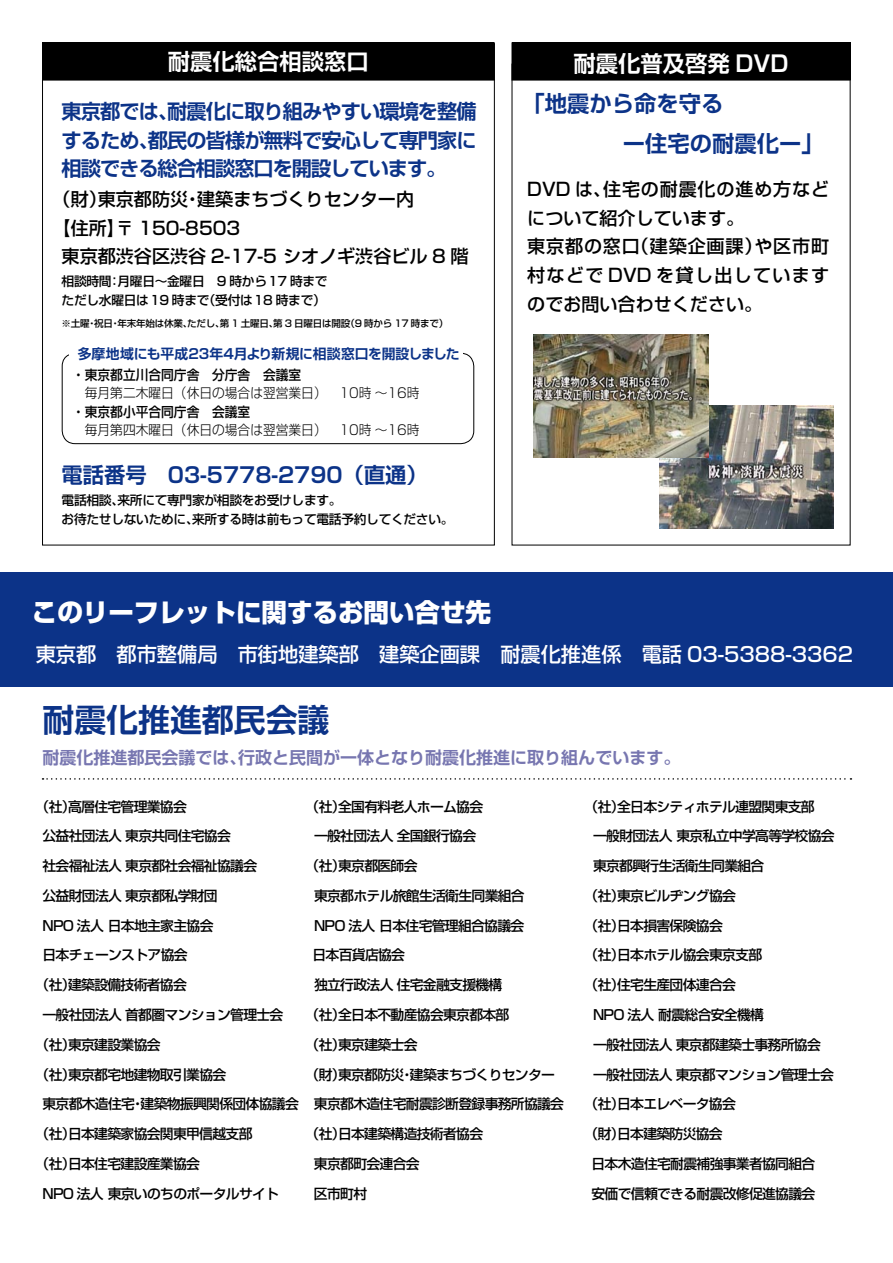
<style>
.page{position:relative;width:893px;height:1263px;background:#fff}
.page>*{position:absolute;margin:0;border:0;box-sizing:border-box;transform-origin:0 0}
.t1{font:700 31.95px "Shin Go Pro De";color:#0c3388}
.t2{font:800 25.5px "Shin Go Pro";color:#fff}
.t3{font:700 22.35px/39px "Shin Go Pro De";color:#0c3388}
.t4{font:700 22.35px "Shin Go Pro De";color:#fff}
.t5{font:700 21.3px "Shin Go Pro De";color:#0c3388}
.t6{font:700 20.25px/28.7px "Shin Go Pro De";letter-spacing:-.045em;color:#0c3388;text-align:justify}
.t7{font:500 20.25px "Shin Go Pro";color:#fff}
.t8{font:500 18px/28.7px "Shin Go Pro";letter-spacing:.045em;color:#000}
.t9{font:500 18px "Shin Go Pro";color:#000}
.t10{font:700 16.95px "Shin Go Pro De";color:#7776b0}
.t11{font:500 13.8px "Shin Go Pro";letter-spacing:-.05em;color:#000}
.t12{font:700 13.8px "Shin Go Pro De";letter-spacing:-.015em;color:#0c3388}
.t13{font:300 13.5px "Shin Go Pro";color:#000;scale:.94 1}
.t14{font:500 13.5px "Shin Go Pro";color:#000;scale:.94 1}
.t15{font:500 12.75px/19.2px "Shin Go Pro";letter-spacing:-.025em;color:#000}
.t16{font:500 9.6px "Shin Go Pro";letter-spacing:-.025em;color:#000}
</style>
<div class="page">
<div style="left:0;top:573px;width:893px;height:114px;background:#0c3388"></div>
<div style="left:43px;top:43px;width:451px;height:37px;background:#000"></div>
<div style="left:512px;top:43px;width:338px;height:37px;background:#000"></div>
<svg style="left:43px;top:778px;width:808px;height:2px"></svg>
<img style="left:660px;top:405px;width:174px;height:123px">
<img style="left:534px;top:334px;width:174px;height:124px">
<div style="left:62px;top:353px;width:412px;height:91px;border:1px solid #000;border-radius:13px"></div>
<svg style="left:69px;top:353px;width:394px;height:3px"></svg>
<h3 class="t4" style="left:168px;top:43px;width:202px">耐震化総合相談窓口</h3>
<h3 class="t6" style="left:62px;top:95px;width:417px">東京都では、耐震化に取り組みやすい環境を整備するため、都民の皆様が無料で安心して専門家に相談できる総合相談窓口を開設しています。</h3>
<h3 class="t9" style="left:53px;top:184px;width:363px">（財）東京都防災・建築まちづくりセンター内</h3>
<h3 class="t9" style="left:53px;top:213px;width:189px">【住所】〒 150-8503</h3>
<h3 class="t9" style="left:62px;top:242px;width:408px">東京都渋谷区渋谷 2-17-5 シオノギ渋谷ビル 8 階</h3>
<p class="t15" style="left:62px;top:270px;width:267px">相談時間：月曜日〜金曜日　9 時から17 時までただし水曜日は19 時まで（受付は18 時まで）</p>
<p class="t16" style="left:62px;top:315px;width:388px">※土曜・祝日・年末年始は休業、ただし、第 1 土曜日、第 3 日曜日は開設（9 時から 17 時まで）</p>
<p class="t12" style="left:78px;top:342px;width:383px">多摩地域にも平成23年4月より新規に相談窓口を開設しました</p>
<p class="t14" style="left:72px;top:364px;width:245px">・東京都立川合同庁舎　分庁舎　会議室</p>
<p class="t13" style="left:72px;top:382px;width:371px">　毎月第二木曜日（休日の場合は翌営業日）　10時〜16時</p>
<p class="t14" style="left:72px;top:400px;width:191px">・東京都小平合同庁舎　会議室</p>
<p class="t13" style="left:72px;top:419px;width:371px">　毎月第四木曜日（休日の場合は翌営業日）　10時〜16時</p>
<h3 class="t5" style="left:62px;top:457px;width:368px">電話番号　03-5778-2790（直通）</h3>
<p class="t15" style="left:62px;top:489px;width:393px">電話相談、来所にて専門家が相談をお受けします。<br>お待たせしないために、来所する時は前もって電話予約してください。</p>
<h2 class="t2" style="left:32px;top:592px;width:461px">このリーフレットに関するお問い合せ先</h2>
<h3 class="t4" style="left:573px;top:45px;width:217px">耐震化普及啓発 DVD</h3>
<h3 class="t3" style="left:534px;top:82px;width:292px;text-indent:-11px">「地震から命を守る<br>　　　　ー住宅の耐震化ー」</h3>
<h3 class="t8" style="left:527px;top:173px;width:303px">DVD は、住宅の耐震化の進め方などについて紹介しています。<br>東京都の窓口（建築企画課）や区市町村などで DVD を貸し出していますのでお問い合わせください。</h3>
<h3 class="t7" style="left:36px;top:638px;width:819px">東京都　都市整備局　市街地建築部　建築企画課　耐震化推進係　電話 03-5388-3362</h3>
<h1 class="t1" style="left:43px;top:693px;width:289px">耐震化推進都民会議</h1>
<p class="t10" style="left:43px;top:743px;width:639px">耐震化推進都民会議では、行政と民間が一体となり耐震化推進に取り組んでいます。</p>
<p class="t11" style="left:36px;top:795px;width:153px">（社）高層住宅管理業協会</p>
<p class="t11" style="left:306px;top:795px;width:179px">（社）全国有料老人ホーム協会</p>
<p class="t11" style="left:585px;top:795px;width:232px">（社）全日本シティホテル連盟関東支部</p>
<p class="t11" style="left:43px;top:825px;width:190px">公益社団法人 東京共同住宅協会</p>
<p class="t11" style="left:314px;top:825px;width:164px">一般社団法人 全国銀行協会</p>
<p class="t11" style="left:593px;top:825px;width:243px">一般財団法人 東京私立中学高等学校協会</p>
<p class="t11" style="left:43px;top:854px;width:216px">社会福祉法人 東京都社会福祉協議会</p>
<p class="t11" style="left:306px;top:854px;width:113px">（社）東京都医師会</p>
<p class="t11" style="left:593px;top:854px;width:173px">東京都興行生活衛生同業組合</p>
<p class="t11" style="left:43px;top:884px;width:177px">公益財団法人 東京都私学財団</p>
<p class="t11" style="left:314px;top:884px;width:212px">東京都ホテル旅館生活衛生同業組合</p>
<p class="t11" style="left:585px;top:884px;width:153px">（社）東京ビルヂング協会</p>
<p class="t11" style="left:43px;top:914px;width:172px">NPO 法人 日本地主家主協会</p>
<p class="t11" style="left:314px;top:914px;width:212px">NPO 法人 日本住宅管理組合協議会</p>
<p class="t11" style="left:585px;top:914px;width:140px">（社）日本損害保険協会</p>
<p class="t11" style="left:43px;top:944px;width:147px">日本チェーンストア協会</p>
<p class="t11" style="left:312px;top:944px;width:94px">日本百貨店協会</p>
<p class="t11" style="left:585px;top:944px;width:179px">（社）日本ホテル協会東京支部</p>
<p class="t11" style="left:36px;top:974px;width:153px">（社）建築設備技術者協会</p>
<p class="t11" style="left:314px;top:974px;width:190px">独立行政法人 住宅金融支援機構</p>
<p class="t11" style="left:585px;top:974px;width:153px">（社）住宅生産団体連合会</p>
<p class="t11" style="left:43px;top:1003px;width:242px">一般社団法人 首都圏マンション管理士会</p>
<p class="t11" style="left:306px;top:1003px;width:205px">（社）全日本不動産協会東京都本部</p>
<p class="t11" style="left:593px;top:1003px;width:172px">NPO 法人 耐震総合安全機構</p>
<p class="t11" style="left:36px;top:1033px;width:127px">（社）東京建設業協会</p>
<p class="t11" style="left:306px;top:1033px;width:113px">（社）東京建築士会</p>
<p class="t11" style="left:593px;top:1033px;width:229px">一般社団法人 東京都建築士事務所協会</p>
<p class="t11" style="left:36px;top:1063px;width:192px">（社）東京都宅地建物取引業協会</p>
<p class="t11" style="left:306px;top:1063px;width:251px">（財）東京都防災・建築まちづくりセンター</p>
<p class="t11" style="left:593px;top:1063px;width:242px">一般社団法人 東京都マンション管理士会</p>
<p class="t11" style="left:42px;top:1093px;width:523px">東京都木造住宅・建築物振興関係団体協議会 東京都木造住宅耐震診断登録事務所協議会</p>
<p class="t11" style="left:585px;top:1093px;width:153px">（社）日本エレベータ協会</p>
<p class="t11" style="left:36px;top:1122px;width:218px">（社）日本建築家協会関東甲信越支部</p>
<p class="t11" style="left:306px;top:1122px;width:179px">（社）日本建築構造技術者協会</p>
<p class="t11" style="left:585px;top:1122px;width:140px">（財）日本建築防災協会</p>
<p class="t11" style="left:36px;top:1152px;width:166px">（社）日本住宅建設産業協会</p>
<p class="t11" style="left:314px;top:1152px;width:107px">東京都町会連合会</p>
<p class="t11" style="left:591px;top:1152px;width:225px">日本木造住宅耐震補強事業者協同組合</p>
<p class="t11" style="left:42px;top:1182px;width:238px">NPO 法人 東京いのちのポータルサイト</p>
<p class="t11" style="left:314px;top:1182px;width:55px">区市町村</p>
<p class="t11" style="left:591px;top:1182px;width:225px">安価で信頼できる耐震改修促進協議会</p>
</div>
